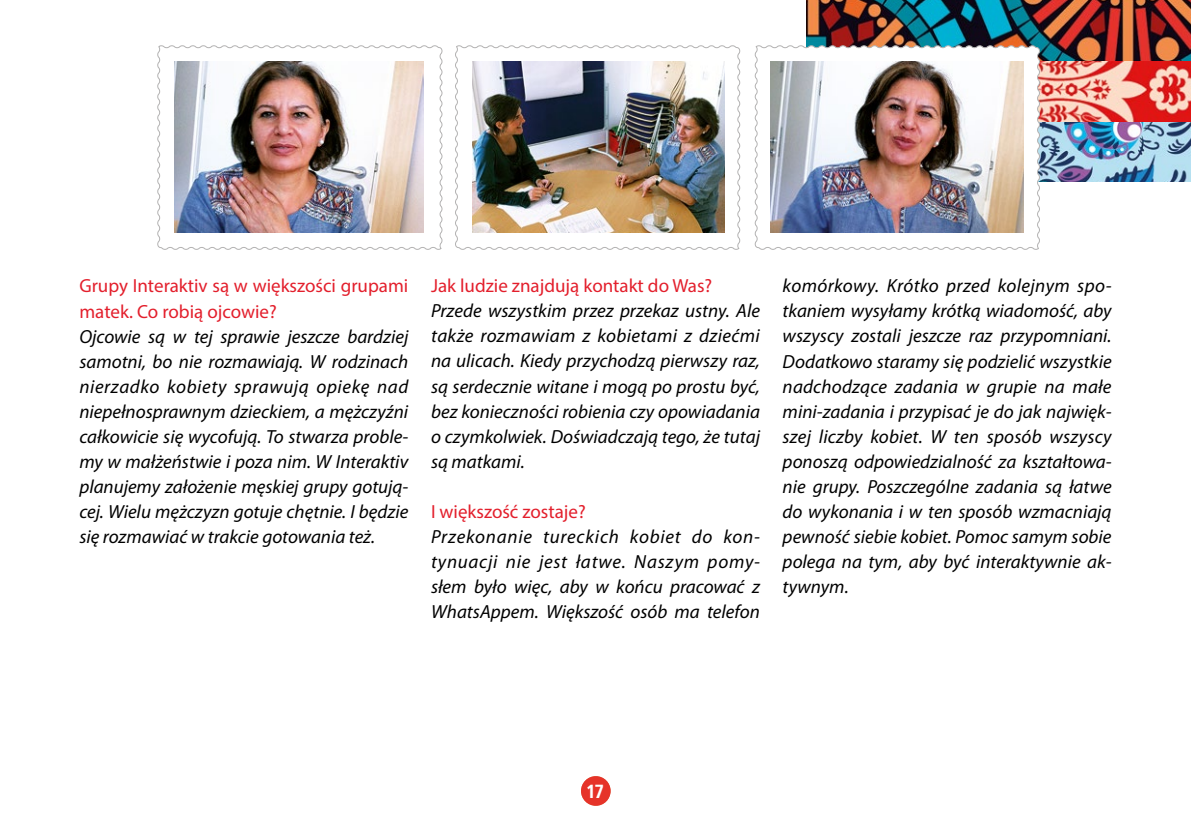
<style>
.page{position:relative;width:1191px;height:840px;background:#fff}
.page>*{position:absolute;margin:0;border:0;box-sizing:border-box;transform-origin:0 0}
.t1{font:italic 19px/25px "Myriad Pro";color:#000;text-align:justify}
.t2{font:19px/25px "Myriad Pro";color:#e31f2c}
.t3{font:700 19px "Transit OT";color:#fff}
</style>
<div class="page">
<img style="left:1039px;top:122px;width:152px;height:59px">
<img style="left:806px;top:0;width:385px;height:122px">
<div style="left:581px;top:775px;width:29px;height:30px;background:#e63329;border-radius:50%"></div>
<svg style="left:157px;top:45px;width:286px;height:205px"></svg>
<img style="left:174px;top:61px;width:249px;height:171px">
<svg style="left:455px;top:45px;width:286px;height:205px"></svg>
<img style="left:472px;top:61px;width:252px;height:171px">
<svg style="left:755px;top:45px;width:284px;height:204px"></svg>
<img style="left:770px;top:61px;width:253px;height:171px">
<p class="t2" style="left:79px;top:273px;width:330px">Grupy Interaktiv są w większości grupami matek. Co robią ojcowie?</p>
<p class="t1" style="left:79px;top:323px;width:330px">Ojcowie są w tej sprawie jeszcze bardziej samotni, bo nie rozmawiają. W rodzinach nierzadko kobiety sprawują opiekę nad niepełnosprawnym dzieckiem, a mężczyźni całkowicie się wycofują. To stwarza proble&shy;my w małżeństwie i poza nim. W Interaktiv planujemy założenie męskiej grupy gotują&shy;cej. Wielu mężczyzn gotuje chętnie. I będzie się rozmawiać w trakcie gotowania też.</p>
<p class="t2" style="left:431px;top:273px;width:283px">Jak ludzie znajdują kontakt do Was?</p>
<p class="t1" style="left:431px;top:298px;width:330px">Przede wszystkim przez przekaz ustny. Ale także rozmawiam z kobietami z dziećmi na ulicach. Kiedy przychodzą pierwszy raz, są serdecznie witane i mogą po prostu być, bez konieczności robienia czy opowiadania o czymkolwiek. Doświadczają tego, że tutaj są matkami.</p>
<p class="t2" style="left:431px;top:498px;width:156px">I większość zostaje?</p>
<p class="t1" style="left:431px;top:523px;width:330px">Przekonanie tureckich kobiet do kon&shy;tynuacji nie jest łatwe. Naszym pomy&shy;słem było więc, aby w końcu pracować z WhatsAppem. Większość osób ma telefon</p>
<p class="t1" style="left:782px;top:273px;width:330px">komórkowy. Krótko przed kolejnym spo&shy;tkaniem wysyłamy krótką wiadomość, aby wszyscy zostali jeszcze raz przypomniani.<br>Dodatkowo staramy się podzielić wszystkie nadchodzące zadania w grupie na małe mini-zadania i przypisać je do jak najwięk&shy;szej liczby kobiet. W ten sposób wszyscy ponoszą odpowiedzialność za kształtowa&shy;nie grupy. Poszczególne zadania są łatwe do wykonania i w ten sposób wzmacniają pewność siebie kobiet. Pomoc samym sobie polega na tym, aby być interaktywnie ak&shy;tywnym.</p>
<p class="t3" style="left:586px;top:779px;width:20px">1 57</p>
</div>
